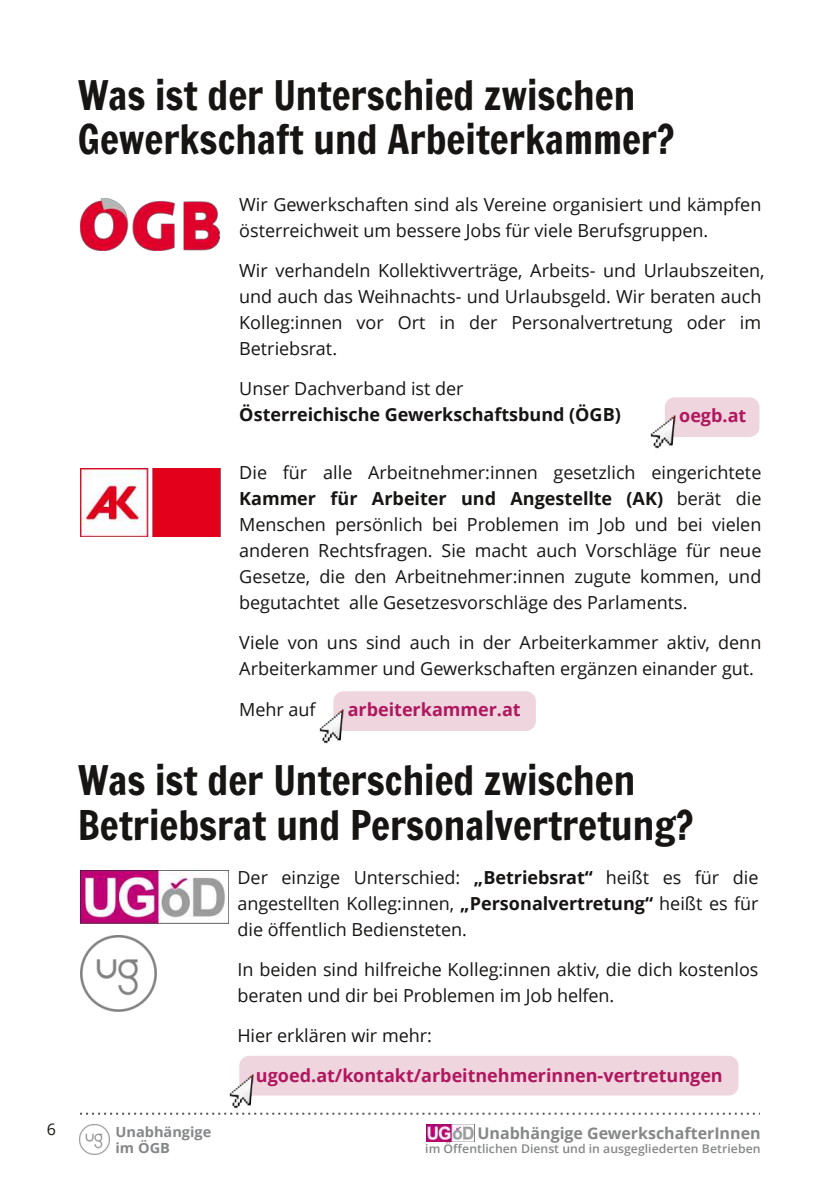
<style>
.page{position:relative;width:840px;height:1191px;background:#fff}
.page>*{position:absolute;margin:0;border:0;box-sizing:border-box;transform-origin:0 0}
.t1{font:40px/44.4px "Francois One";color:#171513}
.t2{font:18px/26px "Open Sans";color:#171513}
.t3{font:700 18px "Open Sans";color:#b0175e}
.t4{font:700 18px "Open Sans";color:#171513}
.t5{font:700 16px "Open Sans";color:#858789}
.t6{font:16px "Open Sans";color:#171513}
.t7{font:700 14px/16px "Open Sans";color:#858789;scale:1.04 1}
.t8{font:600 12px "Open Sans";letter-spacing:.005em;color:#858789}
.s1{font-weight:700}
</style>
<div class="page">
<svg style="left:80px;top:1112px;width:679px;height:2px"></svg>
<img style="left:79px;top:1124px;width:30px;height:30px">
<img style="left:426px;top:1124px;width:48px;height:17px">
<div style="left:239px;top:1055px;width:499px;height:40px;background:#efd5de;border-radius:10px"></div>
<div style="left:333px;top:691px;width:202px;height:40px;background:#efd5de;border-radius:10px"></div>
<div style="left:664px;top:397px;width:95px;height:40px;background:#efd5de;border-radius:10px"></div>
<img style="left:80px;top:469px;width:140px;height:67px">
<img style="left:80px;top:199px;width:140px;height:52px">
<img style="left:650px;top:415px;width:25px;height:34px">
<img style="left:319px;top:709px;width:24px;height:34px">
<img style="left:229px;top:1074px;width:24px;height:34px">
<img style="left:80px;top:935px;width:76px;height:76px">
<img style="left:80px;top:870px;width:148px;height:53px">
<h1 class="t1" style="left:78px;top:73px;width:597px">Was ist der Unterschied zwischen<br>Gewerkschaft und Arbeiterkammer?</h1>
<p class="t2" style="left:239px;top:191px;width:523px">Wir Gewerkschaften sind als Vereine organisiert und kämpfen österreichweit um bessere Jobs für viele Berufsgruppen.</p>
<p class="t2" style="left:239px;top:257px;width:526px">Wir verhandeln Kollektivverträge, Arbeits- und Urlaubszeiten, und auch das Weihnachts- und Urlaubsgeld. Wir beraten auch Kolleg:innen vor Ort in der Personalvertretung oder im Betriebsrat.</p>
<p class="t2" style="left:239px;top:375px;width:226px">Unser Dachverband ist der</p>
<p class="t4" style="left:239px;top:402px;width:383px">Österreichische Gewerkschaftsbund (ÖGB)</p>
<p class="t3" style="left:678px;top:403px;width:69px">oegb.at</p>
<p class="t2" style="left:239px;top:459px;width:523px;text-align:justify">Die für alle Arbeitnehmer:innen gesetzlich eingerichtete <span class="s1">Kammer für Arbeiter und Angestellte (AK)</span> berät die Menschen persönlich bei Problemen im Job und bei vielen anderen Rechtsfragen. Sie macht auch Vorschläge für neue Gesetze, die den Arbeitnehmer:innen zugute kommen, und begutachtet alle Gesetzesvorschläge des Parlaments.</p>
<p class="t2" style="left:239px;top:629px;width:523px">Viele von uns sind auch in der Arbeiterkammer aktiv, denn<br>Arbeiterkammer und Gewerkschaften ergänzen einander gut.</p>
<p class="t2" style="left:239px;top:695px;width:78px">Mehr auf</p>
<p class="t3" style="left:347px;top:696px;width:174px">arbeiterkammer.at</p>
<h1 class="t1" style="left:78px;top:758px;width:616px">Was ist der Unterschied zwischen<br>Betriebsrat und Personalvertretung?</h1>
<p class="t2" style="left:237px;top:864px;width:522px;text-align:justify">Der einzige Unterschied: <span class="s1">„Betriebsrat“</span> heißt es für die angestellten Kolleg:innen, <span class="s1">„Personalvertretung“</span> heißt es für die öffentlich Bediensteten.</p>
<p class="t2" style="left:237px;top:956px;width:522px">In beiden sind hilfreiche Kolleg:innen aktiv, die dich kostenlos beraten und dir bei Problemen im Job helfen.</p>
<p class="t2" style="left:237px;top:1022px;width:196px">Hier erklären wir mehr:</p>
<p class="t3" style="left:256px;top:1063px;width:468px">ugoed.at/kontakt/arbeitnehmerinnen-vertretungen</p>
<p class="t6" style="left:47px;top:1117px;width:11px">6</p>
<p class="t5" style="left:425px;top:1121px;width:337px">UGÖD Unabhängige GewerkschafterInnen</p>
<p class="t8" style="left:425px;top:1140px;width:336px">im Öffentlichen Dienst und in ausgegliederten Betrieben</p>
<p class="t7" style="left:115px;top:1123px;width:94px">Unabhängige im ÖGB</p>
</div>
